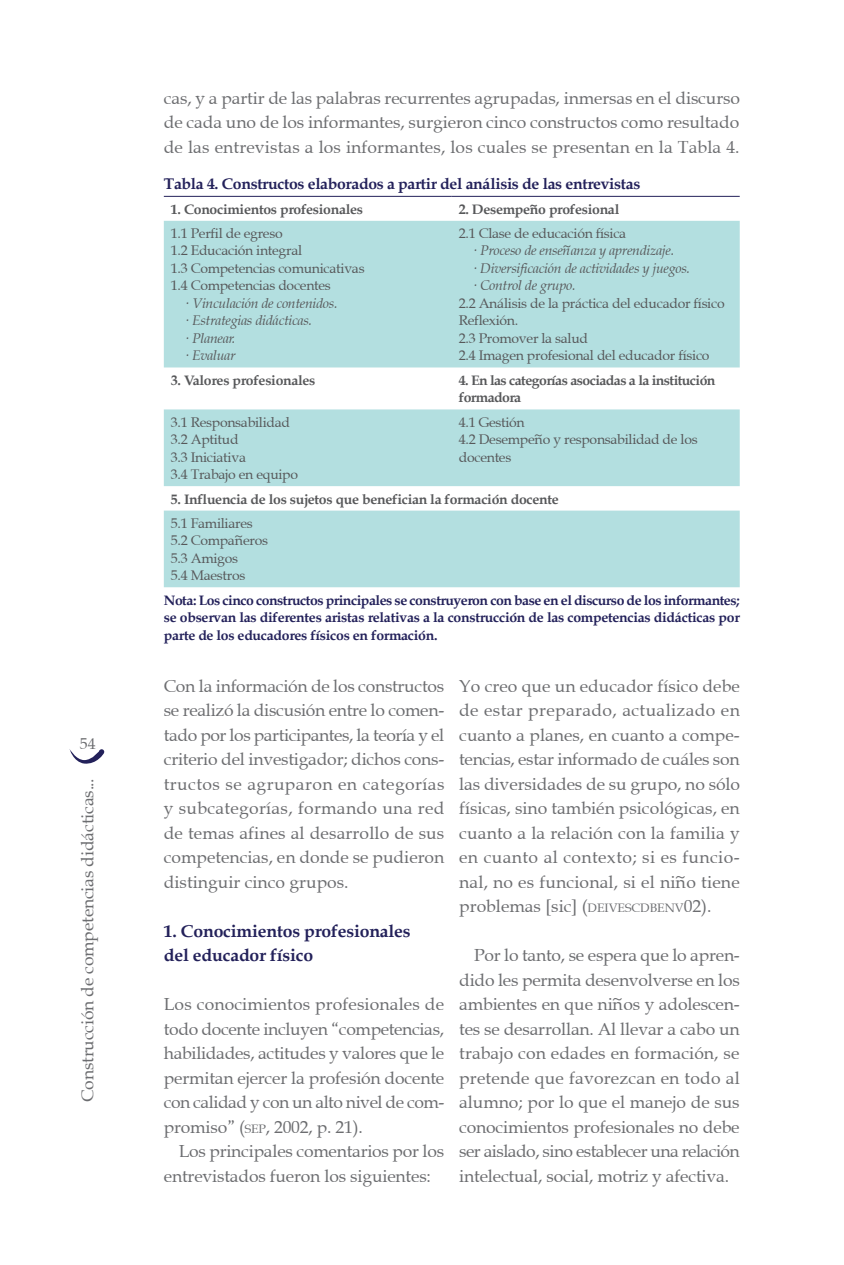
<style>
.page{position:relative;width:844px;height:1265px;background:#fff}
.page>*{position:absolute;margin:0;border:0;box-sizing:border-box;transform-origin:0 0}
.t1{font:700 17.68px "Queens Park";letter-spacing:-.01em;color:#23215a}
.t2{font:17.5px/24.5px "Queens Park";letter-spacing:-.01em;color:#6c6d70;text-align:justify}
.t3{font:700 15.75px "Queens Park";letter-spacing:-.02em;color:#23215a}
.t4{font:15.75px "Queens Park";color:#6c6d70}
.t5{font:14px/17.5px "Queens Park";letter-spacing:-.02em;color:#57585a}
.t6{font:700 14px/17.5px "Queens Park";letter-spacing:-.02em;color:#23215a;text-align:justify}
.t7{font:italic 14px "Queens Park";letter-spacing:-.02em;color:#57585a}
.t8{font:700 14px "Queens Park";letter-spacing:-.02em;color:#57585a}
.t9{font:700 14px/17.5px "Queens Park";letter-spacing:-.04em;color:#57585a}
.s1{font-size:12.25px}
.s2{font-style:inherit}
</style>
<div class="page">
<svg style="left:69px;top:749px;width:35px;height:15px"></svg>
<svg style="left:164px;top:221px;width:575px;height:366px;fill:#b3dfe0"></svg>
<hr style="left:164px;top:196px;width:287px;height:1px;background:#23215a">
<hr style="left:451px;top:196px;width:288px;height:1px;background:#23215a">
<p class="t4" style="left:80px;top:735px;width:17px">54</p>
<p class="t2" style="left:76px;top:1102px;width:324px;rotate:-90deg">Construcción de competencias didácticas...</p>
<p class="t2" style="left:164px;top:86px;width:577px">cas, y a partir de las palabras recurrentes agrupadas, inmersas en el discurso de cada uno de los informantes, surgieron cinco constructos como resultado de las entrevistas a los informantes, los cuales se presentan en la Tabla 4.</p>
<p class="t3" style="left:164px;top:175px;width:478px">Tabla 4. Constructos elaborados a partir del análisis de las entrevistas</p>
<p class="t8" style="left:171px;top:201px;width:194px">1. Conocimientos profesionales</p>
<p class="t8" style="left:458px;top:201px;width:162px">2. Desempeño profesional</p>
<p class="t5" style="left:171px;top:225px;width:113px">1.1 Perfil de egreso</p>
<p class="t5" style="left:171px;top:242px;width:133px">1.2 Educación integral</p>
<p class="t5" style="left:171px;top:260px;width:195px">1.3 Competencias comunicativas</p>
<p class="t5" style="left:171px;top:277px;width:161px">1.4 Competencias docentes</p>
<p class="t7" style="left:186px;top:295px;width:153px">• Vinculación de contenidos.</p>
<p class="t7" style="left:186px;top:313px;width:128px">• Estrategias didácticas.</p>
<p class="t7" style="left:186px;top:330px;width:51px">• Planear.</p>
<p class="t7" style="left:186px;top:348px;width:51px">• Evaluar</p>
<p class="t5" style="left:458px;top:225px;width:169px">2.1 Clase de educación física</p>
<p class="t7" style="left:473px;top:243px;width:202px">• Proceso de enseñanza y aprendizaje.</p>
<p class="t7" style="left:473px;top:260px;width:218px">• Diversificación de actividades y juegos.</p>
<p class="t7" style="left:473px;top:278px;width:103px">• Control de grupo.</p>
<p class="t5" style="left:458px;top:295px;width:267px">2.2 Análisis de la práctica del educador físico</p>
<p class="t5" style="left:458px;top:312px;width:61px">Reflexión.</p>
<p class="t5" style="left:458px;top:330px;width:131px">2.3 Promover la salud</p>
<p class="t5" style="left:458px;top:347px;width:252px">2.4 Imagen profesional del educador físico</p>
<p class="t8" style="left:171px;top:372px;width:146px">3. Valores profesionales</p>
<p class="t9" style="left:458px;top:372px;width:258px">4. En las categorías asociadas a la institución formadora</p>
<p class="t5" style="left:171px;top:414px;width:121px">3.1 Responsabilidad</p>
<p class="t5" style="left:171px;top:431px;width:69px">3.2 Aptitud</p>
<p class="t5" style="left:171px;top:449px;width:77px">3.3 Iniciativa</p>
<p class="t5" style="left:171px;top:466px;width:129px">3.4 Trabajo en equipo</p>
<p class="t5" style="left:458px;top:414px;width:67px">4.1 Gestión</p>
<p class="t5" style="left:458px;top:431px;width:240px">4.2 Desempeño y responsabilidad de los docentes</p>
<p class="t8" style="left:171px;top:491px;width:389px">5. Influencia de los sujetos que benefician la formación docente</p>
<p class="t5" style="left:171px;top:515px;width:83px">5.1 Familiares</p>
<p class="t5" style="left:171px;top:532px;width:99px">5.2 Compañeros</p>
<p class="t5" style="left:171px;top:550px;width:69px">5.3 Amigos</p>
<p class="t5" style="left:171px;top:567px;width:76px">5.4 Maestros</p>
<p class="t6" style="left:164px;top:591px;width:577px">Nota: Los cinco constructos principales se construyeron con base en el discurso de los informantes; se observan las diferentes aristas relativas a la construcción de las competencias didácticas por parte de los educadores físicos en formación.</p>
<p class="t2" style="left:164px;top:674px;width:282px">Con la información de los constructos se realizó la discusión entre lo comen&shy;tado por los participantes, la teoría y el criterio del investigador; dichos cons&shy;tructos se agruparon en categorías y subcategorías, formando una red de temas afines al desarrollo de sus competencias, en donde se pudieron distinguir cinco grupos.</p>
<p class="t1" style="left:164px;top:921px;width:248px">1. Conocimientos profesionales</p>
<p class="t1" style="left:164px;top:945px;width:151px">del educador físico</p>
<p class="t2" style="left:164px;top:993px;width:282px">Los conocimientos profesionales de todo docente incluyen “competencias, habilidades, actitudes y valores que le permitan ejercer la profesión docente con calidad y con un alto nivel de com&shy;promiso” (<span class="s1">SEP</span>, 2002, p. 21).</p>
<p class="t2" style="left:164px;top:1140px;width:282px;text-indent:15px">Los principales comentarios por los entrevistados fueron los siguientes:</p>
<p class="t2" style="left:459px;top:674px;width:282px">Yo creo que un educador físico debe de estar preparado, actualizado en cuanto a planes, en cuanto a compe&shy;tencias, estar informado de cuáles son las diversidades de su grupo, no sólo físicas, sino también psicológicas, en cuanto a la relación con la familia y en cuanto al contexto; si es funcio&shy;nal, no es funcional, si el niño tiene problemas [sic] (<span class="s1">DEIVESCDBENV</span><span class="s2">02</span>).</p>
<p class="t2" style="left:459px;top:944px;width:282px;text-indent:15px">Por lo tanto, se espera que lo apren&shy;dido les permita desenvolverse en los ambientes en que niños y adolescen&shy;tes se desarrollan. Al llevar a cabo un trabajo con edades en formación, se pretende que favorezcan en todo al alumno; por lo que el manejo de sus conocimientos profesionales no debe ser aislado, sino establecer una relación intelectual, social, motriz y afectiva.</p>
</div>
